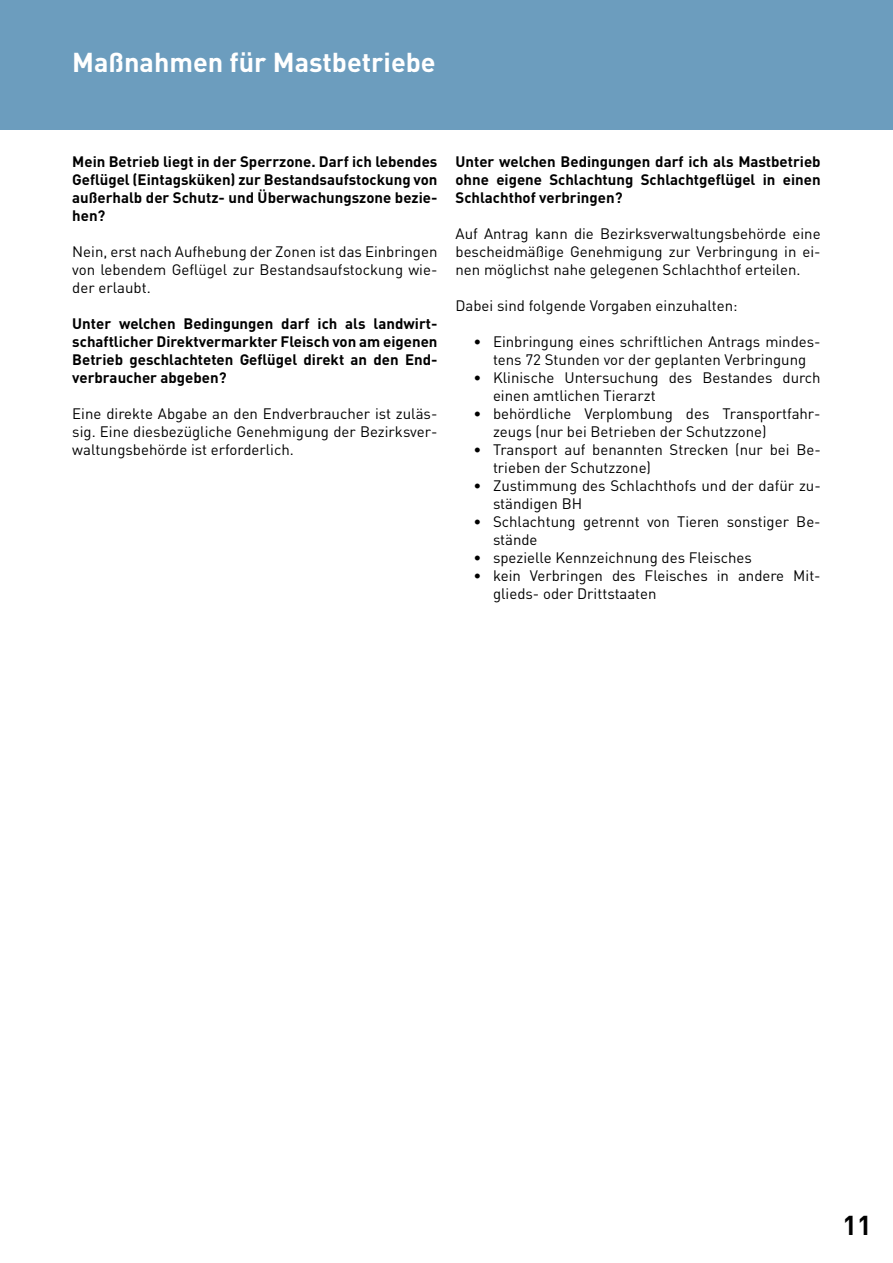
<style>
.page{position:relative;width:893px;height:1263px;background:#fff}
.page>*{position:absolute;margin:0;border:0;box-sizing:border-box;transform-origin:0 0}
.t1{font:700 27px "DIN Pro";color:#fff}
.t2{font:700 27px "DIN Pro";color:#000}
.t3{font:15px/18px "DIN Pro";color:#000}
.t4{font:700 15px/18px "DIN Pro";color:#000;text-align:justify}
</style>
<div class="page">
<div style="left:0;top:0;width:893px;height:130px;background:#6c9dbe"></div>
<h1 class="t1" style="left:72px;top:44px;width:365px">Maßnahmen für Mastbetriebe</h1>
<p class="t4" style="left:72px;top:152px;width:367px">Mein Betrieb liegt in der Sperrzone. Darf ich lebendes Geflügel (Eintagsküken) zur Bestandsaufstockung von außerhalb der Schutz- und Überwachungszone bezie&shy;hen?</p>
<p class="t3" style="left:72px;top:242px;width:367px;text-align:justify">Nein, erst nach Aufhebung der Zonen ist das Einbringen von lebendem Geflügel zur Bestandsaufstockung wie&shy;der erlaubt.</p>
<p class="t4" style="left:72px;top:314px;width:367px">Unter welchen Bedingungen darf ich als landwirt&shy;schaftlicher Direktvermarkter Fleisch von am eigenen Betrieb geschlachteten Geflügel direkt an den End&shy;verbraucher abgeben?</p>
<p class="t3" style="left:72px;top:404px;width:367px;text-align:justify">Eine direkte Abgabe an den Endverbraucher ist zuläs&shy;sig. Eine diesbezügliche Genehmigung der Bezirksver&shy;waltungsbehörde ist erforderlich.</p>
<p class="t4" style="left:455px;top:152px;width:367px">Unter welchen Bedingungen darf ich als Mastbetrieb ohne eigene Schlachtung Schlachtgeflügel in einen Schlachthof verbringen?</p>
<p class="t3" style="left:455px;top:224px;width:367px;text-align:justify">Auf Antrag kann die Bezirksverwaltungsbehörde eine bescheidmäßige Genehmigung zur Verbringung in ei&shy;nen möglichst nahe gelegenen Schlachthof erteilen.</p>
<p class="t3" style="left:455px;top:296px;width:284px">Dabei sind folgende Vorgaben einzuhalten:</p>
<p class="t3" style="left:473px;top:332px;width:349px;text-align:center">• Einbringung eines schriftlichen Antrags mindes&shy;tens 72 Stunden vor der geplanten Verbringung</p>
<p class="t3" style="left:493px;top:368px;width:329px;text-indent:-20px">• Klinische Untersuchung des Bestandes durch einen amtlichen Tierarzt</p>
<p class="t3" style="left:493px;top:404px;width:329px;text-indent:-20px">• behördliche Verplombung des Transportfahr&shy;zeugs (nur bei Betrieben der Schutzzone)</p>
<p class="t3" style="left:493px;top:440px;width:329px;text-indent:-20px">• Transport auf benannten Strecken (nur bei Be&shy;trieben der Schutzzone)</p>
<p class="t3" style="left:493px;top:476px;width:329px;text-indent:-20px">• Zustimmung des Schlachthofs und der dafür zu&shy;ständigen BH</p>
<p class="t3" style="left:493px;top:512px;width:329px;text-indent:-20px">• Schlachtung getrennt von Tieren sonstiger Be&shy;stände</p>
<p class="t3" style="left:473px;top:548px;width:280px">• spezielle Kennzeichnung des Fleisches</p>
<p class="t3" style="left:493px;top:566px;width:329px;text-indent:-20px">• kein Verbringen des Fleisches in andere Mit&shy;glieds- oder Drittstaaten</p>
<h1 class="t2" style="left:842px;top:1206px;width:31px">11</h1>
</div>
